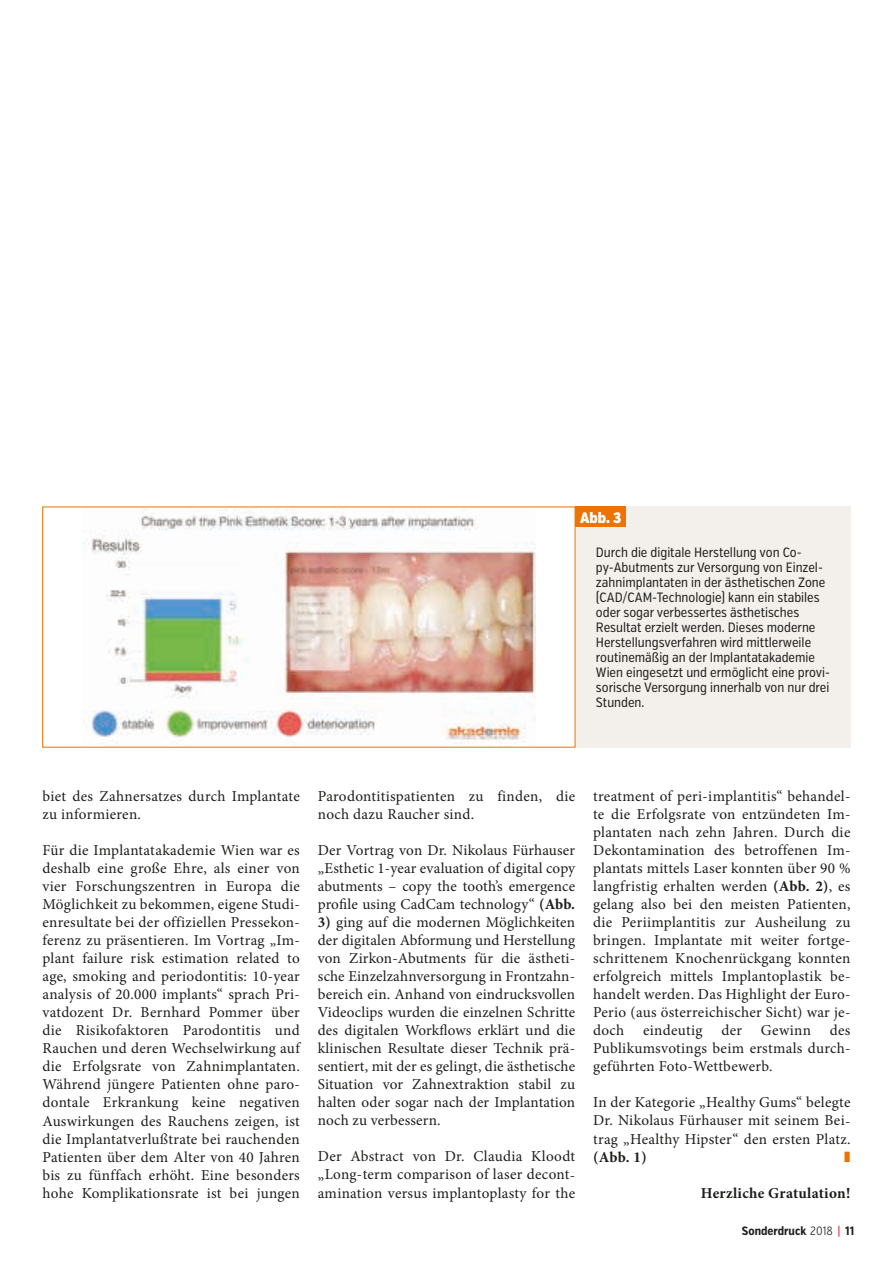
<style>
.page{position:relative;width:893px;height:1263px;background:#fff}
.page>*{position:absolute;margin:0;border:0;box-sizing:border-box;transform-origin:0 0}
.t1{font:15.15px/18px "Minion Pro";letter-spacing:.015em;color:#1d1d1b;text-align:justify}
.t2{font:700 15.15px "Minion Pro";letter-spacing:.015em;color:#1d1d1b}
.t3{font:900 15.15px "Verb Ex Cond";color:#fff}
.t4{font:13.5px/15px "Verb Ex Cond";color:#1d1d1b}
.t5{font:700 12px "Verb Ex Cond";color:#1d1d1b}
.s1{font-weight:700}
.s2{font-weight:300}
.s3{font-family:"Lucida Grande";font-weight:400;color:#e30614}
</style>
<div class="page">
<div style="left:575px;top:506px;width:275px;height:241px;background:#f3efea"></div>
<img style="left:83px;top:509px;width:452px;height:235px">
<div style="left:575px;top:506px;width:51px;height:21px;background:#ee7303"></div>
<p class="t3" style="left:580px;top:508px;width:43px">Abb. 3</p>
<p class="t4" style="left:596px;top:545px;width:236px">Durch die digitale Herstellung von Co&shy;py-Abutments zur Versorgung von Einzel&shy;zahnimplantaten in der ästhetischen Zone (CAD/CAM-Technologie) kann ein stabiles oder sogar verbessertes ästhetisches Resultat erzielt werden. Dieses moderne Herstellungsverfahren wird mittlerweile routinemäßig an der Implantatakademie Wien eingesetzt und ermöglicht eine provi&shy;sorische Versorgung innerhalb von nur drei Stunden.</p>
<p class="t1" style="left:43px;top:788px;width:259px">biet des Zahnersatzes durch Implantate zu informieren.</p>
<p class="t1" style="left:43px;top:842px;width:259px">Für die Implantatakademie Wien war es deshalb eine große Ehre, als einer von vier Forschungszentren in Europa die Möglichkeit zu bekommen, eigene Studi&shy;enresultate bei der offiziellen Pressekon&shy;ferenz zu präsentieren. Im Vortrag „Im&shy;plant failure risk estimation related to age, smoking and periodontitis: 10-year analysis of 20.000 implants“ sprach Pri&shy;vatdozent Dr. Bernhard Pommer über die Risikofaktoren Parodontitis und Rauchen und deren Wechselwirkung auf die Erfolgsrate von Zahnimplantaten.<br>Während jüngere Patienten ohne paro&shy;dontale Erkrankung keine negativen Auswirkungen des Rauchens zeigen, ist die Implantatverlußtrate bei rauchenden Patienten über dem Alter von 40 Jahren bis zu fünffach erhöht. Eine besonders hohe Komplikationsrate ist bei jungen</p>
<p class="t1" style="left:318px;top:788px;width:259px">Parodontitispatienten zu finden, die noch dazu Raucher sind.</p>
<p class="t1" style="left:318px;top:842px;width:259px">Der Vortrag von Dr. Nikolaus Fürhauser „Esthetic 1-year evaluation of digital copy abutments – copy the tooth’s emergence profile using CadCam technology“ <span class="s1">(Abb.</span></p>
<p class="t1" style="left:318px;top:914px;width:259px"><span class="s1">3)</span> ging auf die modernen Möglichkeiten der digitalen Abformung und Herstellung von Zirkon-Abutments für die ästheti&shy;sche Einzelzahnversorgung in Frontzahn&shy;bereich ein. Anhand von eindrucksvollen Videoclips wurden die einzelnen Schritte des digitalen Workflows erklärt und die klinischen Resultate dieser Technik prä&shy;sentiert, mit der es gelingt, die ästhetische Situation vor Zahnextraktion stabil zu halten oder sogar nach der Implantation noch zu verbessern.</p>
<p class="t1" style="left:318px;top:1148px;width:259px">Der Abstract von Dr. Claudia Kloodt „Long-term comparison of laser decont&shy;amination versus implantoplasty for the</p>
<p class="t1" style="left:593px;top:788px;width:259px">treatment of peri-implantitis“ behandel&shy;te die Erfolgsrate von entzündeten Im&shy;plantaten nach zehn Jahren. Durch die Dekontamination des betroffenen Im&shy;plantats mittels Laser konnten über 90 % langfristig erhalten werden <span class="s1">(Abb. 2)</span>, es gelang also bei den meisten Patienten, die Periimplantitis zur Ausheilung zu bringen. Implantate mit weiter fortge&shy;schrittenem Knochenrückgang konnten erfolgreich mittels Implantoplastik be&shy;handelt werden. Das Highlight der Euro-Perio (aus österreichischer Sicht) war je&shy;doch eindeutig der Gewinn des Publikumsvotings beim erstmals durch&shy;geführten Foto-Wettbewerb.</p>
<p class="t1" style="left:593px;top:1094px;width:259px">In der Kategorie „Healthy Gums“ belegte Dr. Nikolaus Fürhauser mit seinem Bei&shy;trag „Healthy Hipster“ den ersten Platz.</p>
<p class="t2" style="left:593px;top:1146px;width:55px">(Abb. 1)</p>
<p class="t2" style="left:701px;top:1182px;width:151px">Herzliche Gratulation!</p>
<p class="t5" style="left:742px;top:1223px;width:114px">Sonderdruck <span class="s2">2018</span> <span class="s3">|</span> 11</p>
</div>
